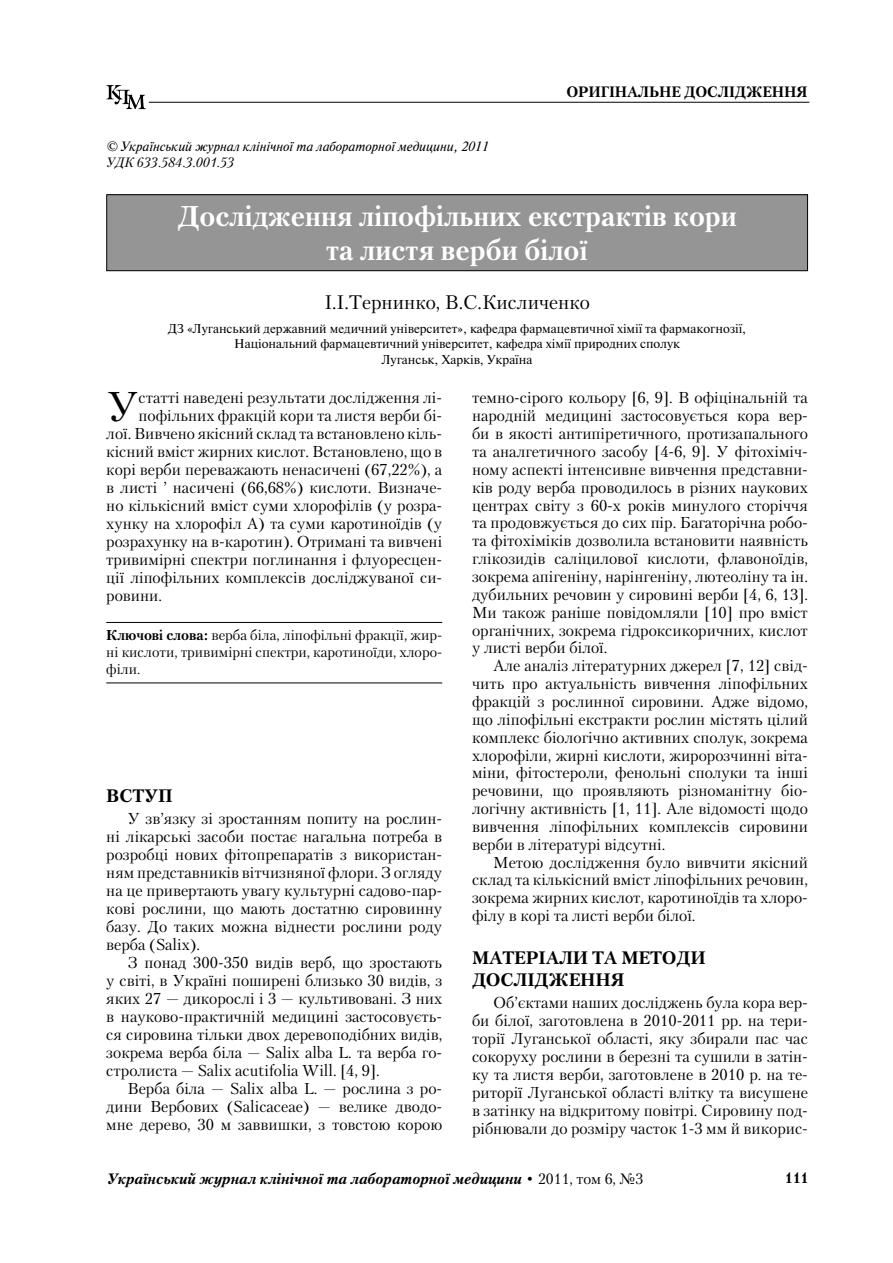
<style>
.page{position:relative;width:893px;height:1263px;background:#fff}
.page>*{position:absolute;margin:0;border:0;box-sizing:border-box;transform-origin:0 0}
.t1{font:41.4px "Petersburg C";color:#000}
.t2{font:700 28.5px/33.8px "Petersburg C";color:#fff;text-align:center}
.t3{font:19.5px "Petersburg C";color:#000}
.t4{font:700 18px "Petersburg C";color:#000}
.t5{font:15.75px/17.9px "Petersburg C";color:#000;text-align:justify}
.t6{font:italic 700 15px "Petersburg C";color:#000}
.t7{font:700 15px "Petersburg C";color:#000}
.t8{font:14.25px/17.1px "Petersburg C";color:#000;text-align:justify}
.t9{font:italic 13.5px "Newton C";color:#000}
.t10{font:italic 13.5px "Petersburg C";color:#000}
.t11{font:12.75px/15.3px "Newton C";color:#000;text-align:center}
.s1{font-weight:700}
.s2{font-weight:400;font-style:normal}
</style>
<div class="page">
<svg style="left:106px;top:85px;width:40px;height:24px"></svg>
<hr style="left:149px;top:102px;width:660px;height:1px;background:#000">
<div style="left:107px;top:195px;width:700px;height:76px;background:#959595"></div>
<div style="left:106px;top:194px;width:702px;height:77px;border:1px solid #000"></div>
<hr style="left:106px;top:622px;width:336px;height:1px;background:#000">
<hr style="left:106px;top:682px;width:336px;height:1px;background:#000">
<p class="t7" style="left:566px;top:83px;width:243px">ОРИГIНАЛЬНЕ ДОСЛIДЖЕННЯ</p>
<p class="t9" style="left:106px;top:139px;width:383px">© Український журнал клiнiчної та лабораторної медицини, 2011</p>
<p class="t10" style="left:106px;top:155px;width:129px">УДК 633.584.3.001.53</p>
<h2 class="t2" style="left:177px;top:200px;width:561px">Дослiдження лiпофiльних екстрактiв кори та листя верби бiлої</h2>
<p class="t3" style="left:324px;top:291px;width:267px">I.I.Тернинко, В.С.Кисличенко</p>
<p class="t11" style="left:168px;top:321px;width:580px">ДЗ «Луганський державний медичний унiверситет», кафедра фармацевтичної хiмiї та фармакогнозiї,<br>Нацiональний фармацевтичний унiверситет, кафедра хiмiї природних сполук<br>Луганськ, Харкiв, Україна</p>
<h1 class="t1" style="left:106px;top:382px;width:34px">У</h1>
<p class="t5" style="left:139px;top:389px;width:305px">статтi наведенi результати дослiдження лi-</p>
<p class="t5" style="left:472px;top:389px;width:337px">темно-сiрого кольору [6, 9]. В офiцiнальнiй та народнiй медицинi застосовується кора вер&shy;би в якостi антипiретичного, протизапального та аналгетичного засобу [4-6, 9]. У фiтохiмiч&shy;ному аспектi iнтенсивне вивчення представни&shy;кiв роду верба проводилось в рiзних наукових центрах свiту з 60-х рокiв минулого сторiччя та продовжується до сих пiр. Багаторiчна робо&shy;та фiтохiмiкiв дозволила встановити наявнiсть глiкозидiв салiцилової кислоти, флавоноїдiв, зокрема апiгенiну, нарiнгенiну, лютеолiну та iн. дубильних речовин у сировинi верби [4, 6, 13].<br>Ми також ранiше повiдомляли [10] про вмiст органiчних, зокрема гiдроксикоричних, кислот у листi верби бiлої.</p>
<p class="t5" style="left:472px;top:657px;width:337px;text-indent:21px">Але аналiз лiтературних джерел [7, 12] свiд&shy;чить про актуальнiсть вивчення лiпофiльних фракцiй з рослинної сировини. Адже вiдомо, що лiпофiльнi екстракти рослин мiстять цiлий комплекс бiологiчно активних сполук, зокрема хлорофiли, жирнi кислоти, жиророзчиннi вiта&shy;мiни, фiтостероли, фенольнi сполуки та iншi речовини, що проявляють рiзноманiтну бiо&shy;логiчну активнiсть [1, 11]. Але вiдомостi щодо вивчення лiпофiльних комплексiв сировини верби в лiтературi вiдсутнi.</p>
<p class="t5" style="left:472px;top:853px;width:337px;text-indent:21px">Метою дослiдження було вивчити якiсний склад та кiлькiсний вмiст лiпофiльних речовин, зокрема жирних кислот, каротиноїдiв та хлоро&shy;фiлу в корi та листi верби бiлої.</p>
<p class="t4" style="left:472px;top:948px;width:31px">Матерiали</p>
<p class="t4" style="left:592px;top:948px;width:44px">та методи</p>
<p class="t4" style="left:472px;top:969px;width:15px">дослiдження</p>
<p class="t5" style="left:472px;top:993px;width:337px;text-indent:21px">Об’єктами наших дослiджень була кора вер&shy;би бiлої, заготовлена в 2010-2011 рр. на тери&shy;торiї Луганської областi, яку збирали пас час сокоруху рослини в березнi та сушили в затiн&shy;ку та листя верби, заготовлене в 2010 р. на те&shy;риторiї Луганської областi влiтку та висушене в затiнку на вiдкритому повiтрi. Сировину под&shy;рiбнювали до розмiру часток 1-3 мм й викорис-</p>
<p class="t5" style="left:139px;top:407px;width:305px">пофiльних фракцiй кори та листя верби бi-</p>
<p class="t5" style="left:106px;top:425px;width:337px">лої. Вивчено якiсний склад та встановлено кiль-</p>
<p class="t5" style="left:106px;top:443px;width:337px">кiсний вмiст жирних кислот. Встановлено, що в</p>
<p class="t5" style="left:106px;top:461px;width:337px">корi верби переважають ненасиченi (67,22%), а</p>
<p class="t5" style="left:106px;top:479px;width:337px">в листi ’ насиченi (66,68%) кислоти. Визначе-</p>
<p class="t5" style="left:106px;top:497px;width:337px">но кiлькiсний вмiст суми хлорофiлiв (у розра-</p>
<p class="t5" style="left:106px;top:515px;width:337px">хунку на хлорофiл А) та суми каротиноїдiв (у</p>
<p class="t5" style="left:106px;top:533px;width:337px">розрахунку на в-каротин). Отриманi та вивченi</p>
<p class="t5" style="left:106px;top:551px;width:337px">тривимiрнi спектри поглинання i флуоресцен-</p>
<p class="t5" style="left:106px;top:569px;width:337px">цiї лiпофiльних комплексiв дослiджуваної си-</p>
<p class="t5" style="left:106px;top:587px;width:57px">ровини.</p>
<p class="t8" style="left:106px;top:626px;width:337px"><span class="s1">Ключовi слова:</span> верба бiла, лiпофiльнi фракцiї, жир&shy;нi кислоти, тривимiрнi спектри, каротиноїди, хлоро&shy;фiли.</p>
<p class="t4" style="left:106px;top:785px;width:27px">Вступ</p>
<p class="t5" style="left:106px;top:809px;width:337px;text-indent:21px">У зв’язку зi зростанням попиту на рослин&shy;нi лiкарськi засоби постає нагальна потреба в розробцi нових фiтопрепаратiв з використан&shy;ням представникiв вiтчизняної флори. З огляду на це привертають увагу культурнi садово-пар&shy;ковi рослини, що мають достатню сировинну базу. До таких можна вiднести рослини роду верба (Salix).</p>
<p class="t5" style="left:106px;top:953px;width:337px;text-indent:21px">З понад 300-350 видiв верб, що зростають у свiтi, в Українi поширенi близько 30 видiв, з яких 27 — дикорослi i 3 — культивованi. З них в науково-практичнiй медицинi застосовуєть&shy;ся сировина тiльки двох деревоподiбних видiв, зокрема верба бiла — Salix alba L. та верба го&shy;стролиста — Salix acutifolia Will. [4, 9].</p>
<p class="t5" style="left:106px;top:1079px;width:337px;text-indent:21px">Верба бiла — Salix alba L. — рослина з ро&shy;дини Вербових (Salicaceae) — велике дводо&shy;мне дерево, 30 м заввишки, з товстою корою</p>
<p class="t6" style="left:106px;top:1170px;width:538px">Український журнал клiнiчної та лабораторної медицини <span class="s2">• 2011, том 6, №3</span></p>
<p class="t7" style="left:785px;top:1169px;width:25px">111</p>
</div>
